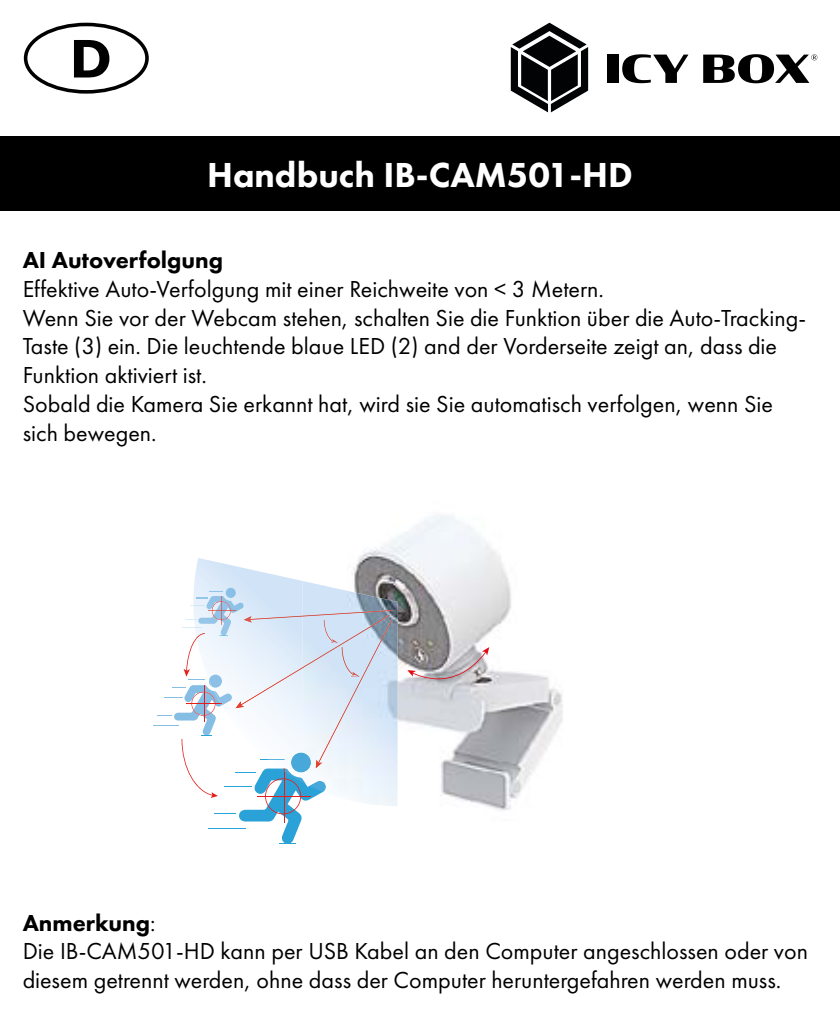
<style>
.page{position:relative;width:840px;height:1021px;background:#fff}
.page>*{position:absolute;margin:0;border:0;box-sizing:border-box;transform-origin:0 0}
.t1{font:800 36px "Futura PT";color:#fff}
.t2{font:24px/28.8px "Futura PT";color:#000}
.t3{font:800 24px "Futura PT";color:#000}
.s1{font-weight:800}
</style>
<div class="page">
<div style="left:606px;top:55px;width:12px;height:28px;background:#000"></div>
<svg style="left:622px;top:54px;width:66px;height:29px"></svg>
<svg style="left:703px;top:54px;width:113px;height:29px"></svg>
<svg style="left:510px;top:23px;width:77px;height:89px"></svg>
<div style="left:24px;top:23px;width:125px;height:71px;border:4px solid #000;border-radius:50%"></div>
<svg style="left:74px;top:40px;width:35px;height:37px"></svg>
<div style="left:0;top:136px;width:839px;height:74px;background:#000"></div>
<img style="left:353px;top:515px;width:210px;height:295px">
<img style="left:194px;top:558px;width:108px;height:29px">
<img style="left:302px;top:581px;width:95px;height:225px">
<svg style="left:153px;top:587px;width:239px;height:257px"></svg>
<svg style="left:407px;top:647px;width:82px;height:32px;background:#b4a9ac"></svg>
<h1 class="t1" style="left:207px;top:152px;width:427px">Handbuch IB-CAM501-HD</h1>
<p class="t3" style="left:23px;top:245px;width:202px">AI Autoverfolgung</p>
<p class="t2" style="left:23px;top:274px;width:784px">Effektive Auto-Verfolgung mit einer Reichweite von &lt; 3 Metern.<br>Wenn Sie vor der Webcam stehen, schalten Sie die Funktion über die Auto-Tracking-Taste (3) ein. Die leuchtende blaue LED (2) and der Vorderseite zeigt an, dass die Funktion aktiviert ist.<br>Sobald die Kamera Sie erkannt hat, wird sie Sie automatisch verfolgen, wenn Sie sich bewegen.</p>
<p class="t2" style="left:23px;top:908px;width:786px"><span class="s1">Anmerkung</span>:<br>Die IB-CAM501-HD kann per USB Kabel an den Computer angeschlossen oder von diesem getrennt werden, ohne dass der Computer heruntergefahren werden muss.</p>
</div>
